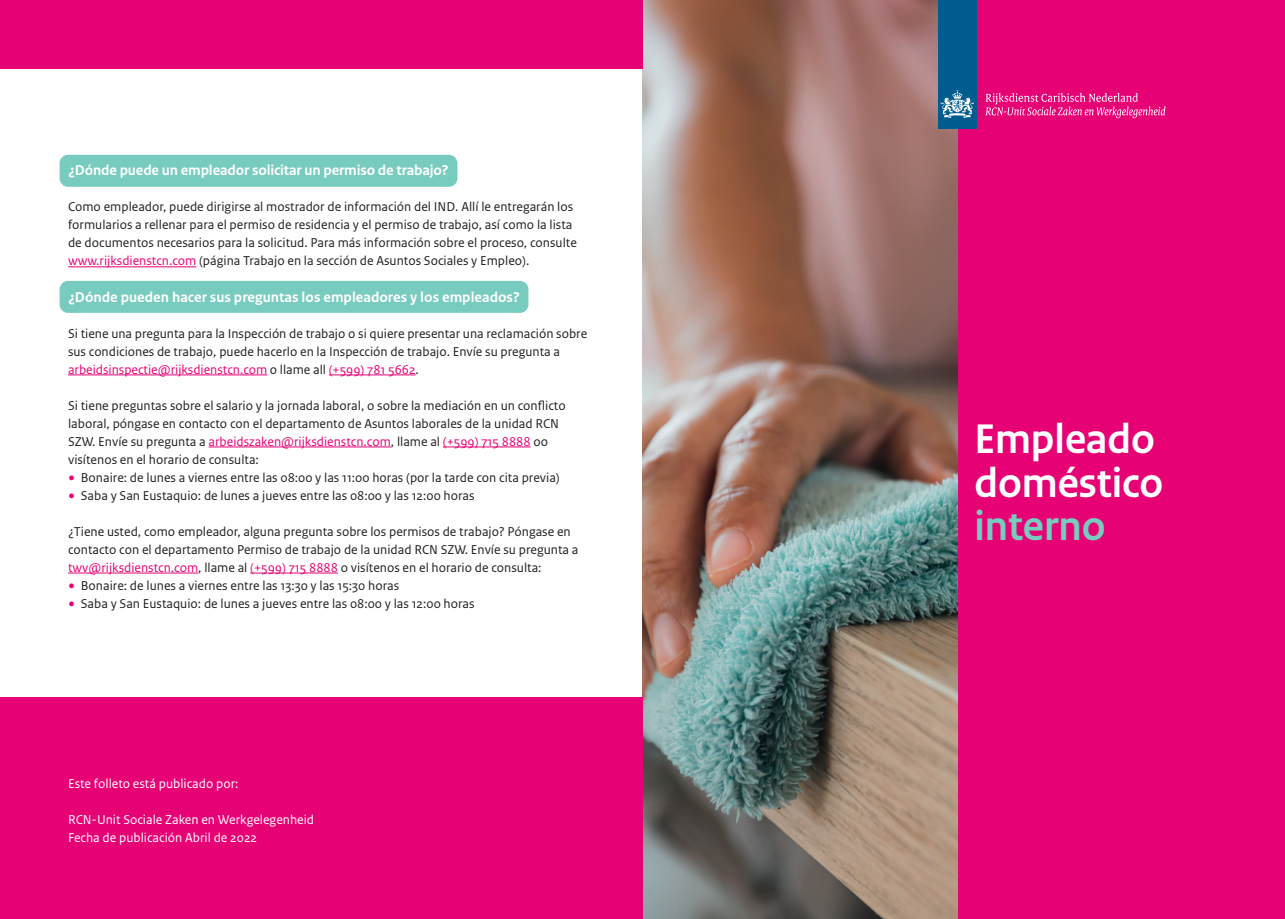
<style>
.page{position:relative;width:1285px;height:919px;background:#fff}
.page>*{position:absolute;margin:0;border:0;box-sizing:border-box;transform-origin:0 0}
.t1{font:700 43.5px/43.5px "Rijksoverheid Sans Heading";color:#fff}
.t2{font:700 43.5px "Rijksoverheid Sans Heading";color:#78cbbf}
.t3{font:700 15px "Rijksoverheid Sans Text";color:#fff}
.t4{font:13.5px/18px "Rijksoverheid Sans Text";color:#231f20}
.t5{font:13.5px/18px "Rijksoverheid Sans Text";color:#fff}
.s1{color:#e60275}
.s2{font-family:"Rijksoverheid Serif";font-weight:700;font-size:19.5px;color:#e60275}
</style>
<div class="page">
<div style="left:642px;top:0;width:642px;height:918px;background:#e60275"></div>
<img style="left:642px;top:0;width:315px;height:918px">
<div style="left:60px;top:155px;width:397px;height:32px;background:#78cbbf;border-radius:9px"></div>
<hr style="left:68px;top:266px;width:128px;height:1px;background:#e60275">
<div style="left:60px;top:281px;width:468px;height:32px;background:#78cbbf;border-radius:9px"></div>
<hr style="left:68px;top:374px;width:199px;height:1px;background:#e60275">
<hr style="left:329px;top:374px;width:86px;height:1px;background:#e60275">
<hr style="left:208px;top:446px;width:183px;height:1px;background:#e60275">
<hr style="left:443px;top:446px;width:87px;height:1px;background:#e60275">
<hr style="left:68px;top:572px;width:130px;height:1px;background:#e60275">
<hr style="left:250px;top:572px;width:88px;height:1px;background:#e60275">
<div style="left:0;top:0;width:642px;height:68px;background:#e60275"></div>
<div style="left:0;top:697px;width:642px;height:221px;background:#e60275"></div>
<div style="left:937px;top:0;width:39px;height:129px;background:#005b8f"></div>
<svg style="left:940px;top:90px;width:33px;height:28px"></svg>
<svg style="left:985px;top:93px;width:180px;height:25px"></svg>
<p class="t3" style="left:68px;top:162px;width:382px">¿Dónde puede un empleador solicitar un permiso de trabajo?</p>
<p class="t4" style="left:68px;top:198px;width:510px">Como empleador, puede dirigirse al mostrador de información del IND. Allí le entregarán los formularios a rellenar para el permiso de residencia y el permiso de trabajo, así como la lista de documentos necesarios para la solicitud. Para más información sobre el proceso, consulte <span class="s1">www.rijksdienstcn.com</span> (página Trabajo en la sección de Asuntos Sociales y Empleo).</p>
<p class="t3" style="left:68px;top:288px;width:453px">¿Dónde pueden hacer sus preguntas los empleadores y los empleados?</p>
<p class="t4" style="left:68px;top:324px;width:520px">Si tiene una pregunta para la Inspección de trabajo o si quiere presentar una reclamación sobre sus condiciones de trabajo, puede hacerlo en la Inspección de trabajo. Envíe su pregunta a <span class="s1">arbeidsinspectie@rijksdienstcn.com</span> o llame all <span class="s1">(+599) 781 5662</span>.</p>
<p class="t4" style="left:68px;top:396px;width:499px">Si tiene preguntas sobre el salario y la jornada laboral, o sobre la mediación en un conflicto laboral, póngase en contacto con el departamento de Asuntos laborales de la unidad RCN SZW. Envíe su pregunta a <span class="s1">arbeidszaken@rijksdienstcn.com</span>, llame al <span class="s1">(+599) 715 8888</span> oo visítenos en el horario de consulta:</p>
<p class="t4" style="left:68px;top:468px;width:493px"><span class="s2">•</span> Bonaire: de lunes a viernes entre las 08:00 y las 11:00 horas (por la tarde con cita previa)</p>
<p class="t4" style="left:68px;top:486px;width:408px"><span class="s2">•</span> Saba y San Eustaquio: de lunes a jueves entre las 08:00 y las 12:00 horas</p>
<p class="t4" style="left:68px;top:522px;width:512px">¿Tiene usted, como empleador, alguna pregunta sobre los permisos de trabajo? Póngase en contacto con el departamento Permiso de trabajo de la unidad RCN SZW. Envíe su pregunta a <span class="s1">twv@rijksdienstcn.com</span>, llame al <span class="s1">(+599) 715 8888</span> o visítenos en el horario de consulta:</p>
<p class="t4" style="left:68px;top:576px;width:332px"><span class="s2">•</span> Bonaire: de lunes a viernes entre las 13:30 y las 15:30 horas</p>
<p class="t4" style="left:68px;top:594px;width:408px"><span class="s2">•</span> Saba y San Eustaquio: de lunes a jueves entre las 08:00 y las 12:00 horas</p>
<p class="t5" style="left:68px;top:774px;width:172px">Este folleto está publicado por:</p>
<p class="t5" style="left:68px;top:810px;width:247px">RCN-Unit Sociale Zaken en Werkgelegenheid<br>Fecha de publicación Abril de 2022</p>
<h1 class="t1" style="left:974px;top:418px;width:190px">Empleado doméstico</h1>
<h1 class="t2" style="left:974px;top:501px;width:133px">interno</h1>
</div>
